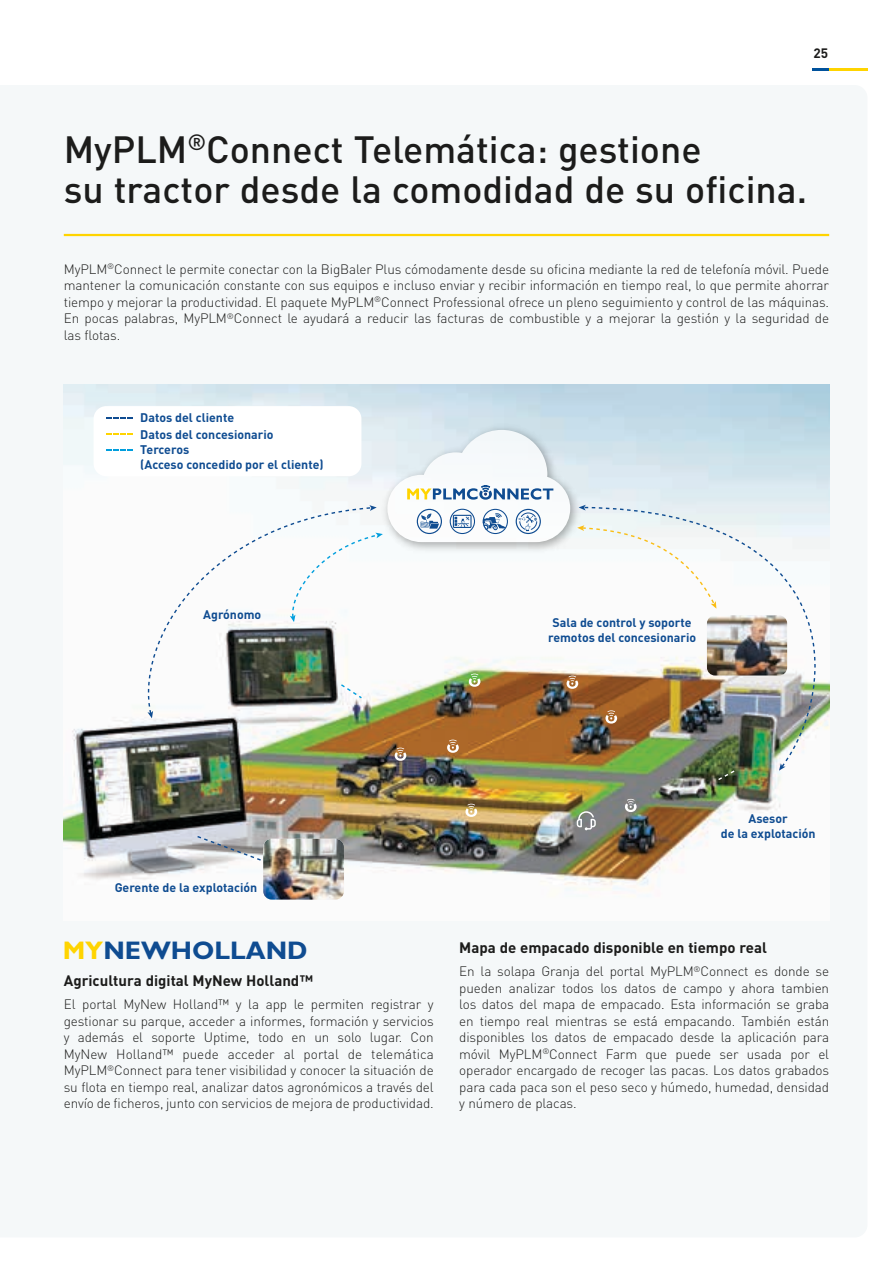
<style>
.page{position:relative;width:893px;height:1263px;background:#fff}
.page>*{position:absolute;margin:0;border:0;box-sizing:border-box;transform-origin:0 0}
.t1{font:500 37.5px/40.5px "DIN Pro";color:#1c1c1b}
.t2{font:700 25.5px "Gill Sans Std";color:#0f4c91}
.t3{font:700 15px "DIN Pro";color:#1c1c1b}
.t4{font:300 13.5px/16.5px "DIN Pro";letter-spacing:-.01em;color:#1c1c1b;text-align:justify}
.t5{font:700 13.5px "DIN Pro";color:#1c1c1b}
.t6{font:700 12.3px/14.9px "DIN Pro";color:#0f4c91;text-align:center}
.s1{color:#ffd400}
</style>
<div class="page">
<svg style="left:812px;top:68px;width:55px;height:2px"></svg>
<hr style="left:64px;top:234px;width:765px;height:2px;background:#ffd400">
<img style="left:64px;top:385px;width:765px;height:512px">
<img style="left:377px;top:420px;width:208px;height:136px">
<svg style="left:577px;top:525px;width:5px;height:84px"></svg>
<svg style="left:135px;top:506px;width:238px;height:209px"></svg>
<svg style="left:147px;top:711px;width:6px;height:7px"></svg>
<svg style="left:465px;top:803px;width:12px;height:14px"></svg>
<svg style="left:447px;top:739px;width:12px;height:14px"></svg>
<svg style="left:395px;top:747px;width:11px;height:14px"></svg>
<svg style="left:567px;top:675px;width:11px;height:14px"></svg>
<svg style="left:469px;top:673px;width:11px;height:14px"></svg>
<svg style="left:625px;top:798px;width:12px;height:14px"></svg>
<svg style="left:577px;top:811px;width:19px;height:19px"></svg>
<svg style="left:339px;top:683px;width:24px;height:17px"></svg>
<svg style="left:717px;top:769px;width:20px;height:12px"></svg>
<svg style="left:196px;top:835px;width:79px;height:32px"></svg>
<img style="left:582px;top:506px;width:247px;height:263px">
<svg style="left:779px;top:763px;width:6px;height:8px"></svg>
<svg style="left:579px;top:505px;width:7px;height:5px"></svg>
<svg style="left:290px;top:430px;width:280px;height:192px"></svg>
<img style="left:707px;top:615px;width:80px;height:60px">
<img style="left:263px;top:839px;width:81px;height:61px">
<div style="left:94px;top:406px;width:267px;height:70px;background:#fff;border-radius:13px"></div>
<svg style="left:106px;top:418px;width:27px;height:1px"></svg>
<svg style="left:106px;top:434px;width:27px;height:1px"></svg>
<svg style="left:106px;top:450px;width:27px;height:1px"></svg>
<p class="t5" style="left:813px;top:44px;width:16px">25</p>
<h1 class="t1" style="left:64px;top:127px;width:745px">MyPLM<sup>®</sup>Connect Telemática: gestione<br>su tractor desde la comodidad de su oficina.</h1>
<p class="t4" style="left:64px;top:260px;width:767px">MyPLM<sup>®</sup>Connect le permite conectar con la BigBaler Plus cómodamente desde su oficina mediante la red de telefonía móvil. Puede mantener la comunicación constante con sus equipos e incluso enviar y recibir información en tiempo real, lo que permite ahorrar tiempo y mejorar la productividad. El paquete MyPLM<sup>®</sup>Connect Professional ofrece un pleno seguimiento y control de las máquinas.<br>En pocas palabras, MyPLM<sup>®</sup>Connect le ayudará a reducir las facturas de combustible y a mejorar la gestión y la seguridad de las flotas.</p>
<p class="t6" style="left:140px;top:410px;width:95px">Datos del cliente</p>
<p class="t6" style="left:140px;top:427px;width:185px;text-align:left">Datos del concesionario<br>Terceros<br>(Acceso concedido por el cliente)</p>
<p class="t6" style="left:203px;top:606px;width:60px">Agrónomo</p>
<p class="t6" style="left:548px;top:615px;width:150px">Sala de control y soporte remotos del concesionario</p>
<p class="t6" style="left:115px;top:879px;width:144px">Gerente de la explotación</p>
<h2 class="t2" style="left:63px;top:936px;width:246px"><span class="s1">MY</span>NEWHOLLAND</h2>
<p class="t3" style="left:64px;top:971px;width:251px">Agricultura digital MyNew Holland™</p>
<p class="t4" style="left:64px;top:995px;width:371px">El portal MyNew Holland™ y la app le permiten registrar y gestionar su parque, acceder a informes, formación y servicios y además el soporte Uptime, todo en un solo lugar. Con MyNew Holland™ puede acceder al portal de telemática MyPLM<sup>®</sup>Connect para tener visibilidad y conocer la situación de su flota en tiempo real, analizar datos agronómicos a través del envío de ficheros, junto con servicios de mejora de productividad.</p>
<p class="t6" style="left:721px;top:810px;width:96px">Asesor<br>de la explotación</p>
<p class="t3" style="left:459px;top:938px;width:309px">Mapa de empacado disponible en tiempo real</p>
<p class="t4" style="left:459px;top:962px;width:371px">En la solapa Granja del portal MyPLM<sup>®</sup>Connect es donde se pueden analizar todos los datos de campo y ahora tambien los datos del mapa de empacado. Esta información se graba en tiempo real mientras se está empacando. También están disponibles los datos de empacado desde la aplicación para móvil MyPLM<sup>®</sup>Connect Farm que puede ser usada por el operador encargado de recoger las pacas. Los datos grabados para cada paca son el peso seco y húmedo, humedad, densidad y número de placas.</p>
</div>
